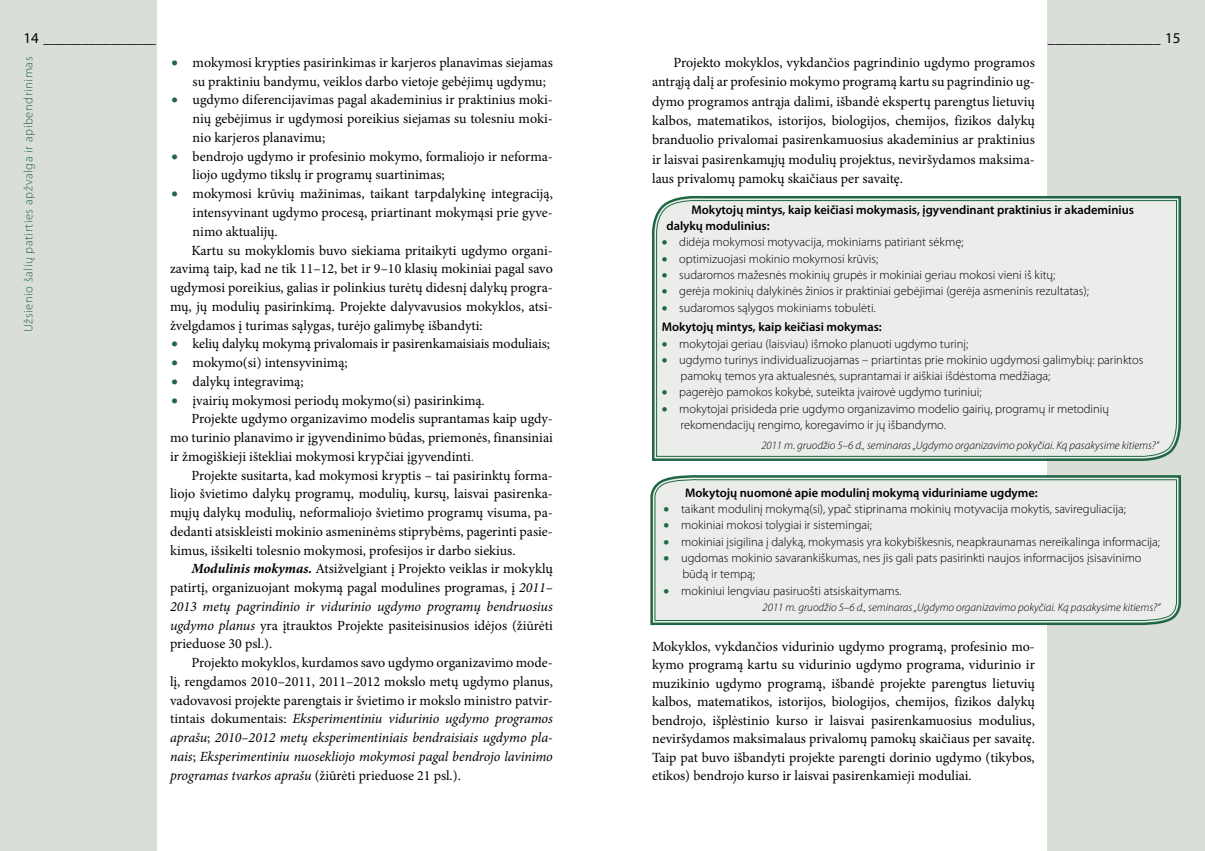
<style>
.page{position:relative;width:1205px;height:851px;background:#fff}
.page>*{position:absolute;margin:0;border:0;box-sizing:border-box;transform-origin:0 0}
.t1{font:15px "Myriad Pro";color:#000}
.t2{font:14px/18.5px "Minion Pro";color:#000;text-align:justify}
.t3{font:italic 14px "Minion Pro";letter-spacing:-.005em;color:#000}
.t4{font:300 12.5px/16.2px "Myriad Pro";color:#000}
.t5{font:600 12.5px/16.2px "Myriad Pro";color:#000}
.t6{font:300 12.5px "Myriad Pro";letter-spacing:.045em;color:#206743}
.t7{font:italic 300 11.25px "Myriad Pro";color:#000}
.s1{color:#206743}
.s2{font-weight:300}
.s3{color:#983620}
.s4{font-weight:700;font-style:italic}
.s5{font-style:italic}
.s6{font-style:normal}
</style>
<div class="page">
<div style="left:0;top:0;width:156px;height:850px;background:#d9ded8"></div>
<div style="left:1048px;top:0;width:157px;height:850px;background:#d9ded8"></div>
<svg style="left:652px;top:195px;width:530px;height:267px"></svg>
<div style="left:655px;top:199px;width:523px;height:258px;background:#eaede9"></div>
<svg style="left:650px;top:473px;width:532px;height:153px"></svg>
<div style="left:653px;top:479px;width:525px;height:142px;background:#eaede9"></div>
<p class="t1" style="left:23px;top:29px;width:134px">14 _______________</p>
<p class="t1" style="left:1048px;top:29px;width:134px">_______________ 15</p>
<p class="t2" style="left:652px;top:53px;width:384px;line-height:19.4px;text-indent:21px">Projekto mokyklos, vykdančios pagrindinio ugdymo programos antrąją dalį ar profesinio mokymo programą kartu su pagrindinio ug&shy;dymo programos antrąja dalimi, išbandė ekspertų parengtus lietuvių kalbos, matematikos, istorijos, biologijos, chemijos, fizikos dalykų branduolio privalomai pasirenkamuosius akademinius ar praktinius ir laisvai pasirenkamųjų modulių projektus, neviršydamos maksima&shy;laus privalomų pamokų skaičiaus per savaitę.</p>
<p class="t5" style="left:666px;top:201px;width:469px;text-indent:25px">Mokytojų mintys, kaip keičiasi mokymasis, įgyvendinant praktinius ir akademinius dalykų modulinius:</p>
<p class="t4" style="left:662px;top:234px;width:303px"><span class="s1">•</span> didėja mokymosi motyvacija, mokiniams patiriant sėkmę;</p>
<p class="t4" style="left:662px;top:250px;width:218px"><span class="s1">•</span> optimizuojasi mokinio mokymosi krūvis;</p>
<p class="t4" style="left:662px;top:267px;width:395px"><span class="s1">•</span> sudaromos mažesnės mokinių grupės ir mokiniai geriau mokosi vieni iš kitų;</p>
<p class="t4" style="left:662px;top:283px;width:429px"><span class="s1">•</span> gerėja mokinių dalykinės žinios ir praktiniai gebėjimai (gerėja asmeninis rezultatas);</p>
<p class="t5" style="left:662px;top:297px;width:222px;line-height:19.8px"><span class="s1">•</span> <span class="s2">sudaromos sąlygos mokiniams tobulėti.<br></span>Mokytojų mintys, kaip keičiasi mokymas:</p>
<p class="t4" style="left:662px;top:335px;width:308px"><span class="s1">•</span> mokytojai geriau (laisviau) išmoko planuoti ugdymo turinį;</p>
<p class="t4" style="left:680px;top:352px;width:464px;text-indent:-19px"><span class="s1">•</span> ugdymo turinys individualizuojamas – priartintas prie mokinio ugdymosi galimybių: parinktos pamokų temos yra aktualesnės, suprantamai ir aiškiai išdėstoma medžiaga;</p>
<p class="t4" style="left:662px;top:384px;width:321px"><span class="s1">•</span> pagerėjo pamokos kokybė, suteikta įvairovė ugdymo turiniui;</p>
<p class="t4" style="left:680px;top:400px;width:430px;text-indent:-19px"><span class="s1">•</span> mokytojai prisideda prie ugdymo organizavimo modelio gairių, programų ir metodinių rekomendacijų rengimo, koregavimo ir jų išbandymo.</p>
<p class="t7" style="left:761px;top:439px;width:399px">2011 m. gruodžio 5–6 d., seminaras „Ugdymo organizavimo pokyčiai. Ką pasakysime kitiems?“</p>
<p class="t2" style="left:193px;top:53px;width:362px;text-indent:-21px"><span class="s1">•</span> mokymosi krypties pasirinkimas ir karjeros planavimas siejamas su praktiniu bandymu, veiklos darbo vietoje gebėjimų ugdymu;</p>
<p class="t2" style="left:193px;top:91px;width:362px;text-indent:-21px"><span class="s1">•</span> ugdymo diferencijavimas pagal akademinius ir praktinius moki&shy;nių gebėjimus ir ugdymosi poreikius siejamas su tolesniu moki&shy;nio karjeros planavimu;</p>
<p class="t2" style="left:193px;top:147px;width:362px;text-indent:-21px"><span class="s1">•</span> bendrojo ugdymo ir profesinio mokymo, formaliojo ir neforma&shy;liojo ugdymo tikslų ir programų suartinimas;</p>
<p class="t2" style="left:171px;top:184px;width:383px"><span class="s1">•</span> mokymosi krūvių mažinimas, taikant tarpdalykinę integraciją,</p>
<p class="t2" style="left:193px;top:203px;width:362px">intensyvinant ugdymo procesą, priartinant mokymąsi prie gyve-</p>
<p class="t2" style="left:193px;top:222px;width:87px">nimo aktualijų.</p>
<p class="t2" style="left:191px;top:241px;width:363px">Kartu su mokyklomis buvo siekiama pritaikyti ugdymo organi-</p>
<p class="t2" style="left:170px;top:259px;width:384px">zavimą taip, kad ne tik 11–12, bet ir 9–10 klasių mokiniai pagal savo</p>
<p class="t2" style="left:170px;top:278px;width:384px">ugdymosi poreikius, galias ir polinkius turėtų didesnį dalykų progra-</p>
<p class="t2" style="left:170px;top:297px;width:384px">mų, jų modulių pasirinkimą. Projekte dalyvavusios mokyklos, atsi-</p>
<p class="t2" style="left:170px;top:316px;width:314px">žvelgdamos į turimas sąlygas, turėjo galimybę išbandyti:</p>
<p class="t2" style="left:171px;top:334px;width:380px"><span class="s1">•</span> kelių dalykų mokymą privalomais ir pasirenkamaisiais moduliais;</p>
<p class="t2" style="left:171px;top:353px;width:178px"><span class="s1">•</span> mokymo(si) intensyvinimą;</p>
<p class="t2" style="left:171px;top:372px;width:134px"><span class="s1">•</span> dalykų integravimą;</p>
<p class="t2" style="left:171px;top:391px;width:315px"><span class="s1">•</span> įvairių mokymosi periodų mokymo(si) pasirinkimą.</p>
<p class="t2" style="left:191px;top:409px;width:363px">Projekte ugdymo organizavimo modelis suprantamas kaip ugdy-</p>
<p class="t2" style="left:170px;top:428px;width:384px">mo turinio planavimo ir įgyvendinimo būdas, priemonės, finansiniai</p>
<p class="t2" style="left:170px;top:447px;width:305px">ir žmogiškieji ištekliai mokymosi krypčiai įgyvendinti<span class="s3">.</span></p>
<p class="t2" style="left:191px;top:466px;width:363px">Projekte susitarta, kad mokymosi kryptis – tai pasirinktų forma-</p>
<p class="t2" style="left:170px;top:484px;width:384px">liojo švietimo dalykų programų, modulių, kursų, laisvai pasirenka-</p>
<p class="t2" style="left:170px;top:503px;width:384px">mųjų dalykų modulių, neformaliojo švietimo programų visuma, pa-</p>
<p class="t2" style="left:170px;top:522px;width:384px">dedanti atsiskleisti mokinio asmeninėms stiprybėms, pagerinti pasie-</p>
<p class="t2" style="left:170px;top:541px;width:347px">kimus, išsikelti tolesnio mokymosi, profesijos ir darbo siekius.</p>
<p class="t2" style="left:191px;top:559px;width:363px"><span class="s4">Modulinis mokymas.</span> Atsižvelgiant į Projekto veiklas ir mokyklų</p>
<p class="t2" style="left:170px;top:578px;width:384px">patirtį, organizuojant mokymą pagal modulines programas, į <span class="s5">2011–</span></p>
<p class="t3" style="left:170px;top:596px;width:384px">2013 metų pagrindinio ir vidurinio ugdymo programų bendruosius</p>
<p class="t2" style="left:170px;top:616px;width:384px"><span class="s5">ugdymo planus</span> yra įtrauktos Projekte pasiteisinusios idėjos (žiūrėti</p>
<p class="t2" style="left:170px;top:634px;width:104px">prieduose 30 psl.).</p>
<p class="t2" style="left:191px;top:653px;width:363px">Projekto mokyklos, kurdamos savo ugdymo organizavimo mode-</p>
<p class="t2" style="left:170px;top:672px;width:384px">lį, rengdamos 2010–2011, 2011–2012 mokslo metų ugdymo planus,</p>
<p class="t2" style="left:170px;top:691px;width:384px">vadovavosi projekte parengtais ir švietimo ir mokslo ministro patvir-</p>
<p class="t3" style="left:170px;top:709px;width:384px"><span class="s6">tintais dokumentais:</span> Eksperimentiniu vidurinio ugdymo programos</p>
<p class="t3" style="left:170px;top:728px;width:384px">aprašu<span class="s6">;</span> 2010–2012 metų eksperimentiniais bendraisiais ugdymo pla-</p>
<p class="t3" style="left:170px;top:746px;width:384px">nais<span class="s6">;</span> Eksperimentiniu nuosekliojo mokymosi pagal bendrojo lavinimo</p>
<p class="t2" style="left:170px;top:766px;width:292px"><span class="s5">programas tvarkos aprašu</span> (žiūrėti prieduose 21 psl.).</p>
<p class="t6" style="left:21px;top:332px;width:277px;rotate:-90deg">Užsienio šalių patirties apžvalga ir apibendrinimas</p>
<p class="t5" style="left:685px;top:484px;width:354px">Mokytojų nuomonė apie modulinį mokymą viduriniame ugdyme:</p>
<p class="t4" style="left:663px;top:501px;width:464px"><span class="s1">•</span> taikant modulinį mokymą(si), ypač stiprinama mokinių motyvacija mokytis, savireguliacija;</p>
<p class="t4" style="left:663px;top:517px;width:210px"><span class="s1">•</span> mokiniai mokosi tolygiai ir sistemingai;</p>
<p class="t4" style="left:663px;top:533px;width:498px"><span class="s1">•</span> mokiniai įsigilina į dalyką, mokymasis yra kokybiškesnis, neapkraunamas nereikalinga informacija;</p>
<p class="t4" style="left:682px;top:550px;width:461px;text-indent:-19px"><span class="s1">•</span> ugdomas mokinio savarankiškumas, nes jis gali pats pasirinkti naujos informacijos įsisavinimo būdą ir tempą;</p>
<p class="t4" style="left:663px;top:582px;width:238px"><span class="s1">•</span> mokiniui lengviau pasiruošti atsiskaitymams.</p>
<p class="t7" style="left:762px;top:601px;width:399px">2011 m. gruodžio 5–6 d., seminaras „Ugdymo organizavimo pokyčiai. Ką pasakysime kitiems?“</p>
<p class="t2" style="left:652px;top:637px;width:384px">Mokyklos, vykdančios vidurinio ugdymo programą, profesinio mo&shy;kymo programą kartu su vidurinio ugdymo programa, vidurinio ir muzikinio ugdymo programą, išbandė projekte parengtus lietuvių kalbos, matematikos, istorijos, biologijos, chemijos, fizikos dalykų bendrojo, išplėstinio kurso ir laisvai pasirenkamuosius modulius, neviršydamos maksimalaus privalomų pamokų skaičiaus per savaitę.<br>Taip pat buvo išbandyti projekte parengti dorinio ugdymo (tikybos, etikos) bendrojo kurso ir laisvai pasirenkamieji moduliai.</p>
</div>
